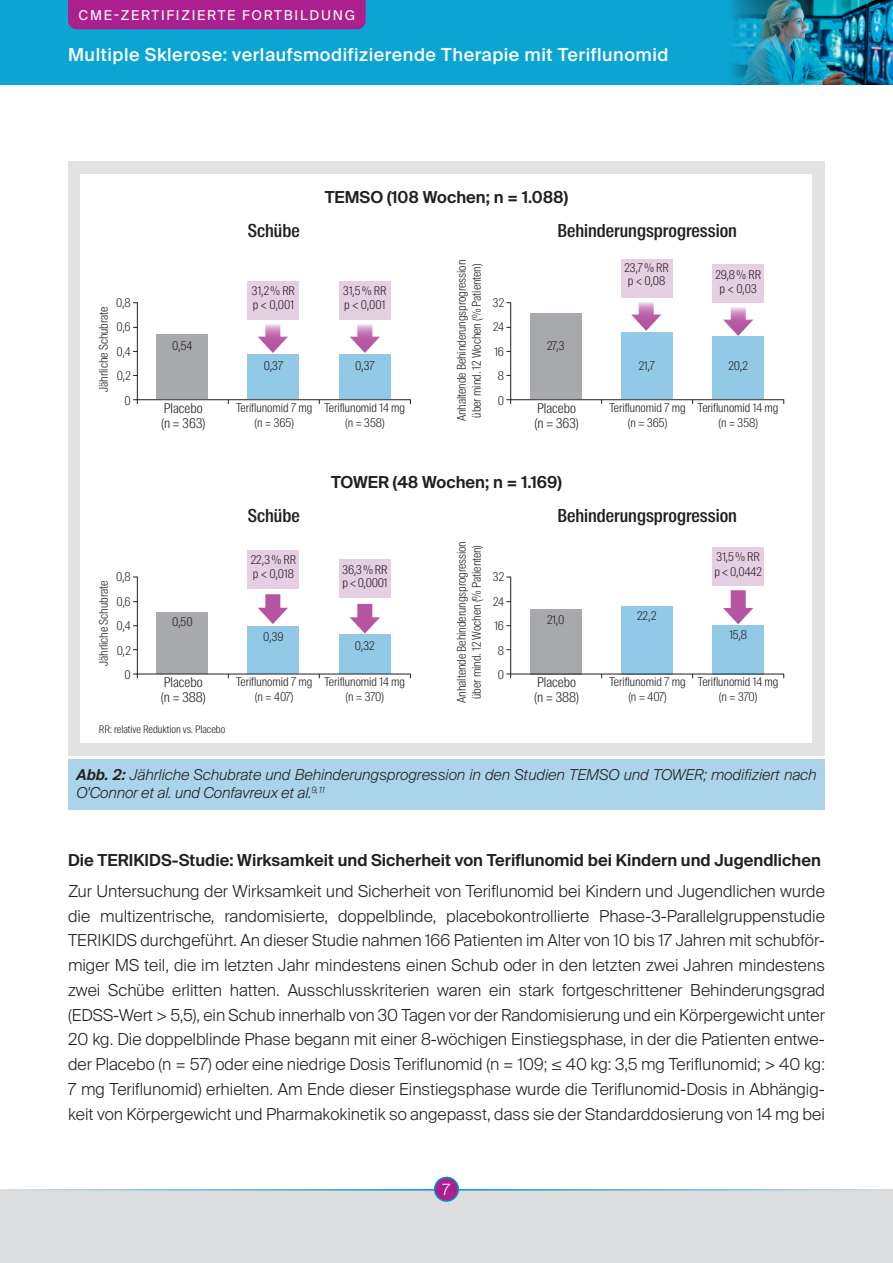
<style>
.page{position:relative;width:893px;height:1263px;background:#fff}
.page>*{position:absolute;margin:0;border:0;box-sizing:border-box;transform-origin:0 0}
.t1{font:500 18px "Suisse Intl";letter-spacing:.03em;color:#fff}
.t2{font:500 18px "Suisse Intl Cond";color:#231f20}
.t3{font:300 16.5px/24.8px "Suisse Intl";color:#231f20;text-align:justify}
.t4{font:600 16.5px "Suisse Intl";color:#231f20}
.t5{font:300 15.45px "Suisse Intl";color:#fff}
.t6{font:italic 300 15px/18px "Suisse Intl";color:#231f20}
.t7{font:300 13.5px/15px "Suisse Intl Cond";color:#231f20}
.t8{font:13.5px "Suisse Intl";letter-spacing:.13em;color:#fff}
.t9{font:300 12px/24.5px "Suisse Intl Cond";color:#231f20;text-align:center}
.t10{font:300 10.5px "Suisse Intl Cond";color:#231f20}
.s1{font-weight:600}
</style>
<div class="page">
<div style="left:0;top:0;width:893px;height:84px;background:#0ca6d4"></div>
<img style="left:731px;top:0;width:162px;height:84px">
<div style="left:0;top:1189px;width:893px;height:74px;background:#dcdddf"></div>
<div style="left:68px;top:0;width:298px;height:29px;background:#ab208e"></div>
<hr style="left:0;top:1189px;width:893px;height:1px;background:#0094c8">
<div style="left:435px;top:1177px;width:23px;height:24px;background:#ab208e;border-radius:50%"></div>
<div style="left:434px;top:1177px;width:25px;height:25px;border:2px solid #0094c8;border-radius:50%"></div>
<div style="left:68px;top:162px;width:757px;height:594px;background:#e1e2e4"></div>
<div style="left:81px;top:174px;width:731px;height:569px;background:#fff"></div>
<div style="left:248px;top:281px;width:51px;height:38px;background:#e7cfe3"></div>
<div style="left:339px;top:281px;width:51px;height:38px;background:#e7cfe3"></div>
<svg style="left:133px;top:302px;width:278px;height:102px"></svg>
<div style="left:621px;top:259px;width:51px;height:38px;background:#e7cfe3"></div>
<div style="left:713px;top:264px;width:51px;height:39px;background:#e7cfe3"></div>
<svg style="left:506px;top:302px;width:279px;height:102px"></svg>
<div style="left:713px;top:547px;width:51px;height:38px;background:#e7cfe3"></div>
<svg style="left:506px;top:576px;width:279px;height:102px"></svg>
<div style="left:248px;top:550px;width:51px;height:38px;background:#e7cfe3"></div>
<div style="left:339px;top:560px;width:51px;height:38px;background:#e7cfe3"></div>
<svg style="left:133px;top:576px;width:278px;height:102px"></svg>
<div style="left:68px;top:760px;width:757px;height:50px;background:#abd4ea"></div>
<p class="t8" style="left:79px;top:7px;width:278px">CME-ZERTIFIZIERTE FORTBILDUNG</p>
<p class="t1" style="left:68px;top:44px;width:602px">Multiple Sklerose: verlaufsmodifizierende Therapie mit Teriflunomid</p>
<p class="t9" style="left:92px;top:392px;width:87px;rotate:-90deg">Jährliche Schubrate</p>
<p class="t9" style="left:116px;top:290px;width:16px;text-align:right">0,8<br>0,6<br>0,4<br>0,2<br>0</p>
<p class="t9" style="left:92px;top:666px;width:87px;rotate:-90deg">Jährliche Schubrate</p>
<p class="t9" style="left:116px;top:565px;width:16px;text-align:right">0,8<br>0,6<br>0,4<br>0,2<br>0</p>
<p class="t9" style="left:172px;top:333px;width:22px">0,54</p>
<p class="t7" style="left:161px;top:400px;width:46px">Placebo (n = 363)</p>
<p class="t4" style="left:325px;top:187px;width:245px">TEMSO (108 Wochen; n = 1.088)</p>
<p class="t2" style="left:248px;top:221px;width:54px">Schübe</p>
<p class="t2" style="left:557px;top:221px;width:181px">Behinderungsprogression</p>
<p class="t9" style="left:252px;top:284px;width:44px;line-height:13.5px;text-align:left">31,2% RR p &lt; 0,001</p>
<p class="t9" style="left:343px;top:284px;width:45px;line-height:13.5px;text-align:left">31,5% RR p &lt; 0,001</p>
<p class="t9" style="left:264px;top:353px;width:21px">0,37</p>
<p class="t9" style="left:236px;top:400px;width:78px;line-height:15px">Teriflunomid 7 mg (n = 365)</p>
<p class="t9" style="left:355px;top:353px;width:21px">0,37</p>
<p class="t9" style="left:325px;top:400px;width:82px;line-height:15px">Teriflunomid 14 mg (n = 358)</p>
<p class="t9" style="left:454px;top:421px;width:163px;line-height:15px;rotate:-90deg">Anhaltende Behinderungsprogression über mind. 12 Wochen (% Patienten)</p>
<p class="t9" style="left:493px;top:290px;width:13px">32<br>24<br>16<br>8<br>0</p>
<p class="t9" style="left:547px;top:333px;width:19px">27,3</p>
<p class="t7" style="left:534px;top:400px;width:46px">Placebo (n = 363)</p>
<p class="t9" style="left:625px;top:261px;width:46px;line-height:13.5px;text-align:left">23,7% RR p &lt; 0,08</p>
<p class="t9" style="left:715px;top:268px;width:47px;line-height:13.5px">29,8% RR p &lt; 0,03</p>
<p class="t9" style="left:639px;top:353px;width:18px">21,7</p>
<p class="t9" style="left:610px;top:400px;width:78px;line-height:15px">Teriflunomid 7 mg (n = 365)</p>
<p class="t9" style="left:728px;top:353px;width:21px">20,2</p>
<p class="t9" style="left:698px;top:400px;width:82px;line-height:15px">Teriflunomid 14 mg (n = 358)</p>
<p class="t4" style="left:331px;top:473px;width:232px">TOWER (48 Wochen; n = 1.169)</p>
<p class="t2" style="left:248px;top:505px;width:54px">Schübe</p>
<p class="t2" style="left:557px;top:505px;width:181px">Behinderungsprogression</p>
<p class="t9" style="left:172px;top:610px;width:22px">0,50</p>
<p class="t9" style="left:251px;top:553px;width:47px;line-height:13.5px;text-align:left">22,3% RR p &lt; 0,018</p>
<p class="t9" style="left:263px;top:624px;width:22px">0,39</p>
<p class="t7" style="left:161px;top:675px;width:47px">Placebo (n = 388)</p>
<p class="t9" style="left:236px;top:674px;width:78px;line-height:15px">Teriflunomid 7 mg (n = 407)</p>
<p class="t9" style="left:342px;top:563px;width:46px;line-height:13.5px;text-align:left">36,3% RR p &lt; 0,0001</p>
<p class="t9" style="left:355px;top:633px;width:21px">0,32</p>
<p class="t9" style="left:325px;top:674px;width:82px;line-height:15px">Teriflunomid 14 mg (n = 370)</p>
<p class="t9" style="left:454px;top:703px;width:163px;line-height:15px;rotate:-90deg">Anhaltende Behinderungsprogression über mind. 12 Wochen (% Patienten)</p>
<p class="t9" style="left:493px;top:565px;width:13px">32<br>24<br>16<br>8<br>0</p>
<p class="t9" style="left:547px;top:608px;width:19px">21,0</p>
<p class="t7" style="left:534px;top:675px;width:47px">Placebo (n = 388)</p>
<p class="t9" style="left:637px;top:603px;width:21px">22,2</p>
<p class="t9" style="left:714px;top:549px;width:49px;line-height:15px;text-align:left">31,5% RR p &lt; 0,0442</p>
<p class="t9" style="left:729px;top:622px;width:19px">15,8</p>
<p class="t9" style="left:610px;top:674px;width:78px;line-height:15px">Teriflunomid 7 mg (n = 407)</p>
<p class="t9" style="left:698px;top:674px;width:82px;line-height:15px">Teriflunomid 14 mg (n = 370)</p>
<p class="t10" style="left:99px;top:723px;width:128px">RR: relative Reduktion vs. Placebo</p>
<p class="t6" style="left:77px;top:766px;width:741px"><span class="s1">Abb. 2:</span> Jährliche Schubrate und Behinderungsprogression in den Studien TEMSO und TOWER; modifiziert nach<br>O’Connor et al. und Confavreux et al.<sup>9,11</sup></p>
<p class="t4" style="left:68px;top:850px;width:754px">Die TERIKIDS-Studie: Wirksamkeit und Sicherheit von Teriflunomid bei Kindern und Jugendlichen</p>
<p class="t3" style="left:68px;top:879px;width:758px">Zur Untersuchung der Wirksamkeit und Sicherheit von Teriflunomid bei Kindern und Jugendlichen wurde die multizentrische, randomisierte, doppelblinde, placebokontrollierte Phase-3-Parallelgruppenstudie TERIKIDS durchgeführt. An dieser Studie nahmen 166 Patienten im Alter von 10 bis 17 Jahren mit schubför&shy;miger MS teil, die im letzten Jahr mindestens einen Schub oder in den letzten zwei Jahren mindestens zwei Schübe erlitten hatten. Ausschlusskriterien waren ein stark fortgeschrittener Behinderungsgrad (EDSS-Wert &gt; 5,5), ein Schub innerhalb von 30 Tagen vor der Randomisierung und ein Körpergewicht unter 20 kg. Die doppelblinde Phase begann mit einer 8-wöchigen Einstiegsphase, in der die Patienten entwe&shy;der Placebo (n = 57) oder eine niedrige Dosis Teriflunomid (n = 109; ≤ 40 kg: 3,5 mg Teriflunomid; &gt; 40 kg:<br>7 mg Teriflunomid) erhielten. Am Ende dieser Einstiegsphase wurde die Teriflunomid-Dosis in Abhängig&shy;keit von Körpergewicht und Pharmakokinetik so angepasst, dass sie der Standarddosierung von 14 mg bei</p>
<p class="t5" style="left:443px;top:1180px;width:9px">7</p>
</div>
